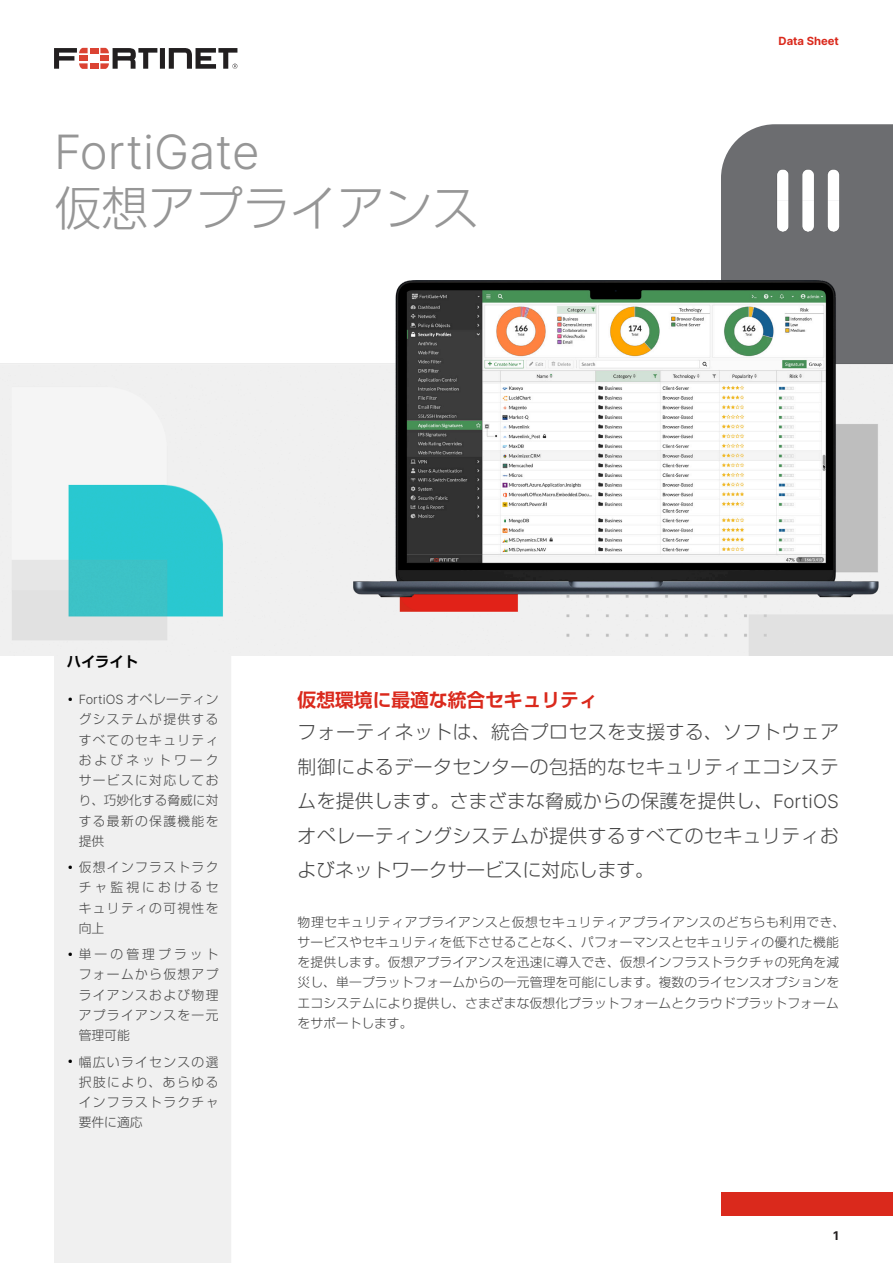
<style>
.page{position:relative;width:893px;height:1263px;background:#fff}
.page>*{position:absolute;margin:0;border:0;box-sizing:border-box;transform-origin:0 0}
.Cover_H1{font:300 47.25px/57px "Inter";color:#969696}
.Text_Intro_14{font:300 18.75px/34.5px "Shin Go Pro";letter-spacing:.03em;color:#464646;text-align:justify}
.t1{font:700 18.75px "Shin Go Pro De";color:#da291c}
.Cover_Sidebar_H1{font:700 14.25px "Shin Go Pro De";color:#000}
.Text_Body_9{font:300 12.75px/20.2px "Shin Go Pro";letter-spacing:.01em;color:#464646;text-align:justify}
.t2{font:700 12px "Inter";color:#231f20}
.Document_Type{font:700 11.25px "Inter";color:#da291c}
.s1{font-family:"Shin Go Pro"}
.s2{font-family:"Inter";color:#000}
.s3{font-family:"Inter"}
</style>
<div class="page">
<div style="left:721px;top:124px;width:172px;height:157px;background:#6c6d70"></div>
<div style="left:54px;top:655px;width:177px;height:608px;background:#f0f0f0"></div>
<div style="left:721px;top:1192px;width:172px;height:24px;background:#da291c"></div>
<img style="left:0;top:363px;width:893px;height:292px">
<svg style="left:54px;top:48px;width:183px;height:21px"></svg>
<img style="left:306px;top:281px;width:587px;height:324px">
<img style="left:761px;top:153px;width:94px;height:94px">
<p class="Cover_H1" style="left:54px;top:123px;width:427px">FortiGate<br><span class="s1">仮想アプライアンス</span></p>
<p class="Document_Type" style="left:778px;top:32px;width:62px">Data Sheet</p>
<p class="Cover_Sidebar_H1" style="left:67px;top:650px;width:73px">ハイライト</p>
<p class="Text_Body_9" style="left:79px;top:688px;width:141px;text-indent:-12px"><span class="s2">•</span> <span class="s3">FortiOS</span> オペレーティングシステムが提供するすべてのセキュリティおよびネットワークサービスに対応しており、巧妙化する脅威に対する最新の保護機能を提供</p>
<p class="Text_Body_9" style="left:79px;top:856px;width:141px;text-indent:-12px"><span class="s2">•</span> 仮想インフラストラクチャ監視におけるセキュリティの可視性を向上</p>
<p class="Text_Body_9" style="left:79px;top:943px;width:141px;text-indent:-12px"><span class="s2">•</span> 単一の管理プラットフォームから仮想アプライアンスおよび物理アプライアンスを一元管理可能</p>
<p class="Text_Body_9" style="left:79px;top:1050px;width:141px;text-indent:-12px"><span class="s2">•</span> 幅広いライセンスの選択肢により、あらゆるインフラストラクチャ要件に適応</p>
<h1 class="t1" style="left:298px;top:684px;width:301px">仮想環境に最適な統合セキュリティ</h1>
<p class="Text_Intro_14" style="left:298px;top:712px;width:543px">フォーティネットは、統合プロセスを支援する、ソフトウェア制御によるデータセンターの包括的なセキュリティエコシステムを提供します。さまざまな脅威からの保護を提供し、<span class="s3">FortiOS</span>オペレーティングシステムが提供するすべてのセキュリティおよびネットワークサービスに対応します。</p>
<p class="Text_Body_9" style="left:298px;top:910px;width:549px;text-align:left">物理セキュリティアプライアンスと仮想セキュリティアプライアンスのどちらも利用でき、サービスやセキュリティを低下させることなく、パフォーマンスとセキュリティの優れた機能を提供します。仮想アプライアンスを迅速に導入でき、仮想インフラストラクチャの死角を減災し、単一プラットフォームからの一元管理を可能にします。複数のライセンスオプションをエコシステムにより提供し、さまざまな仮想化プラットフォームとクラウドプラットフォームをサポートします。</p>
<p class="t2" style="left:833px;top:1227px;width:7px">1</p>
</div>
